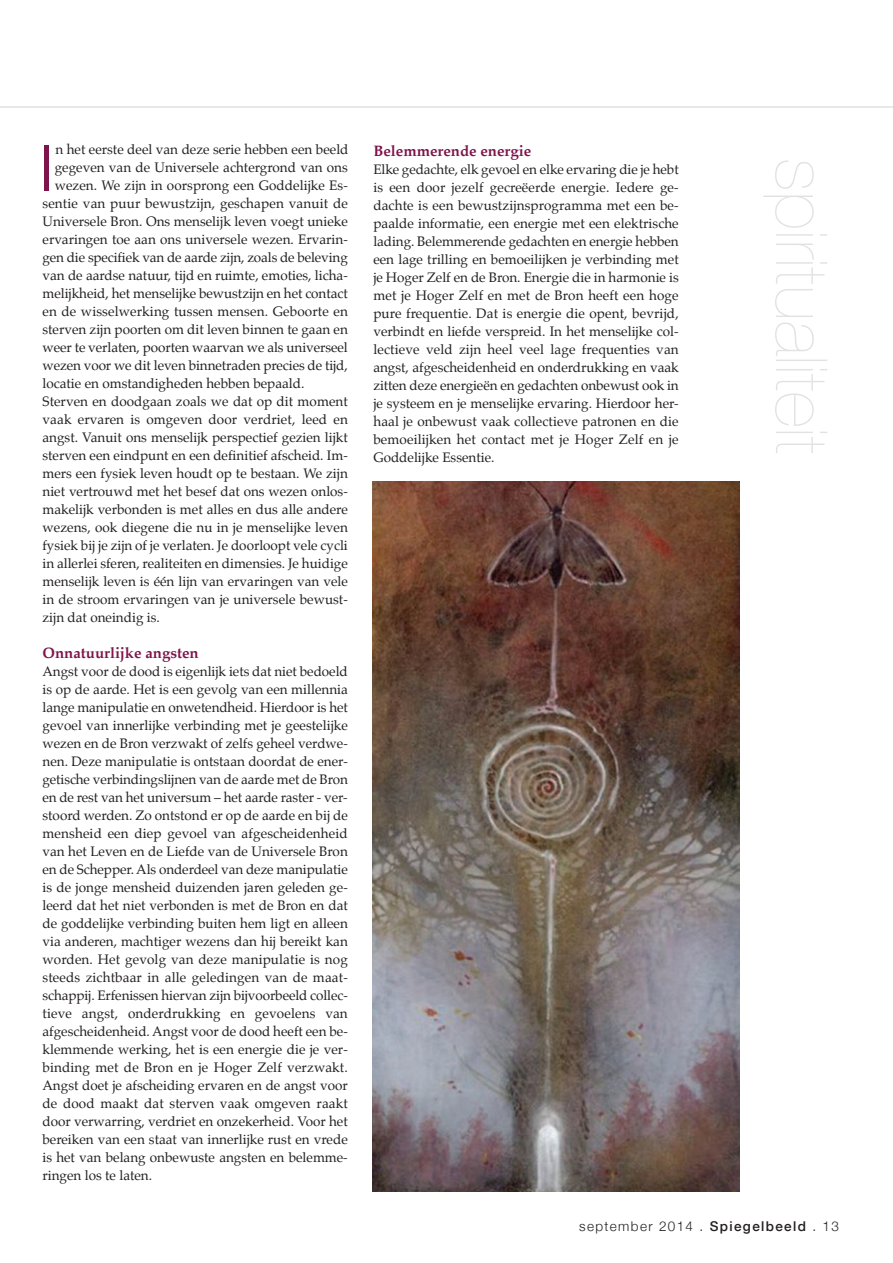
<style>
.page{position:relative;width:893px;height:1263px;background:#fff}
.page>*{position:absolute;margin:0;border:0;box-sizing:border-box;transform-origin:0 0}
.t1{font:300 63.15px "Helvetica";color:#7e144b}
.t2{font:700 15px "Palatino";color:#7e144b}
.t3{font:13.5px/18px "Palatino";color:#231f20;text-align:justify}
.t4{font:300 13.5px "Helvetica Neue";letter-spacing:.1em;color:#231f20}
.s1{font-weight:500}
</style>
<div class="page">
<hr style="left:0;top:106px;width:893px;height:2px;background:#e7e8e9">
<img style="left:373px;top:482px;width:366px;height:710px">
<svg style="left:763px;top:160px;width:64px;height:190px"></svg>
<h1 class="t1" style="left:37px;top:142px;width:19px">I</h1>
<p class="t3" style="left:55px;top:142px;width:295px">n het eerste deel van deze serie hebben een beeld</p>
<p class="t3" style="left:55px;top:160px;width:295px">gegeven van de Universele achtergrond van ons</p>
<p class="t3" style="left:55px;top:178px;width:295px">wezen. We zijn in oorsprong een Goddelijke Es-</p>
<p class="t3" style="left:43px;top:196px;width:307px">sentie van puur bewustzijn, geschapen vanuit de</p>
<p class="t3" style="left:43px;top:214px;width:307px">Universele Bron. Ons menselijk leven voegt unieke</p>
<p class="t3" style="left:43px;top:232px;width:307px">ervaringen toe aan ons universele wezen. Ervarin-</p>
<p class="t3" style="left:43px;top:250px;width:307px">gen die specifiek van de aarde zijn, zoals de beleving</p>
<p class="t3" style="left:43px;top:268px;width:307px">van de aardse natuur, tijd en ruimte, emoties, licha-</p>
<p class="t3" style="left:43px;top:286px;width:307px">melijkheid, het menselijke bewustzijn en het contact</p>
<p class="t3" style="left:43px;top:304px;width:307px">en de wisselwerking tussen mensen. Geboorte en</p>
<p class="t3" style="left:43px;top:322px;width:307px">sterven zijn poorten om dit leven binnen te gaan en</p>
<p class="t3" style="left:43px;top:340px;width:307px">weer te verlaten, poorten waarvan we als universeel</p>
<p class="t3" style="left:43px;top:358px;width:307px">wezen voor we dit leven binnetraden precies de tijd,</p>
<p class="t3" style="left:43px;top:376px;width:263px">locatie en omstandigheden hebben bepaald.</p>
<p class="t3" style="left:43px;top:394px;width:307px">Sterven en doodgaan zoals we dat op dit moment</p>
<p class="t3" style="left:43px;top:412px;width:307px">vaak ervaren is omgeven door verdriet, leed en</p>
<p class="t3" style="left:43px;top:430px;width:307px">angst. Vanuit ons menselijk perspectief gezien lijkt</p>
<p class="t3" style="left:43px;top:448px;width:307px">sterven een eindpunt en een definitief afscheid. Im-</p>
<p class="t3" style="left:43px;top:466px;width:307px">mers een fysiek leven houdt op te bestaan. We zijn</p>
<p class="t3" style="left:43px;top:484px;width:307px">niet vertrouwd met het besef dat ons wezen onlos-</p>
<p class="t3" style="left:43px;top:502px;width:307px">makelijk verbonden is met alles en dus alle andere</p>
<p class="t3" style="left:43px;top:520px;width:307px">wezens, ook diegene die nu in je menselijke leven</p>
<p class="t3" style="left:43px;top:538px;width:307px">fysiek bij je zijn of je verlaten. Je doorloopt vele cycli</p>
<p class="t3" style="left:43px;top:556px;width:307px">in allerlei sferen, realiteiten en dimensies. Je huidige</p>
<p class="t3" style="left:43px;top:574px;width:307px">menselijk leven is één lijn van ervaringen van vele</p>
<p class="t3" style="left:43px;top:592px;width:307px">in de stroom ervaringen van je universele bewust-</p>
<p class="t3" style="left:43px;top:610px;width:119px">zijn dat oneindig is.</p>
<p class="t2" style="left:43px;top:646px;width:158px">Onnatuurlijke angsten</p>
<p class="t3" style="left:42px;top:664px;width:307px">Angst voor de dood is eigenlijk iets dat niet bedoeld is op de aarde. Het is een gevolg van een millennia lange manipulatie en onwetendheid. Hierdoor is het gevoel van innerlijke verbinding met je geestelijke wezen en de Bron verzwakt of zelfs geheel verdwe&shy;nen. Deze manipulatie is ontstaan doordat de ener&shy;getische verbindingslijnen van de aarde met de Bron en de rest van het universum – het aarde raster - ver&shy;stoord werden. Zo ontstond er op de aarde en bij de mensheid een diep gevoel van afgescheidenheid van het Leven en de Liefde van de Universele Bron en de Schepper. Als onderdeel van deze manipulatie is de jonge mensheid duizenden jaren geleden ge&shy;leerd dat het niet verbonden is met de Bron en dat de goddelijke verbinding buiten hem ligt en alleen via anderen, machtiger wezens dan hij bereikt kan worden. Het gevolg van deze manipulatie is nog steeds zichtbaar in alle geledingen van de maat&shy;schappij. Erfenissen hiervan zijn bijvoorbeeld collec&shy;tieve angst, onderdrukking en gevoelens van afgescheidenheid. Angst voor de dood heeft een be&shy;klemmende werking, het is een energie die je ver&shy;binding met de Bron en je Hoger Zelf verzwakt.<br>Angst doet je afscheiding ervaren en de angst voor de dood maakt dat sterven vaak omgeven raakt door verwarring, verdriet en onzekerheid. Voor het bereiken van een staat van innerlijke rust en vrede is het van belang onbewuste angsten en belemme&shy;ringen los te laten.</p>
<p class="t2" style="left:373px;top:143px;width:159px">Belemmerende energie</p>
<p class="t3" style="left:373px;top:161px;width:307px">Elke gedachte, elk gevoel en elke ervaring die je hebt is een door jezelf gecreëerde energie. Iedere ge&shy;dachte is een bewustzijnsprogramma met een be&shy;paalde informatie, een energie met een elektrische lading. Belemmerende gedachten en energie hebben een lage trilling en bemoeilijken je verbinding met je Hoger Zelf en de Bron. Energie die in harmonie is met je Hoger Zelf en met de Bron heeft een hoge pure frequentie. Dat is energie die opent, bevrijd, verbindt en liefde verspreid. In het menselijke col&shy;lectieve veld zijn heel veel lage frequenties van angst, afgescheidenheid en onderdrukking en vaak zitten deze energieën en gedachten onbewust ook in je systeem en je menselijke ervaring. Hierdoor her&shy;haal je onbewust vaak collectieve patronen en die bemoeilijken het contact met je Hoger Zelf en je Goddelijke Essentie.</p>
<p class="t4" style="left:579px;top:1218px;width:261px">september 2014 . <span class="s1">Spiegelbeeld</span> . 13</p>
</div>
